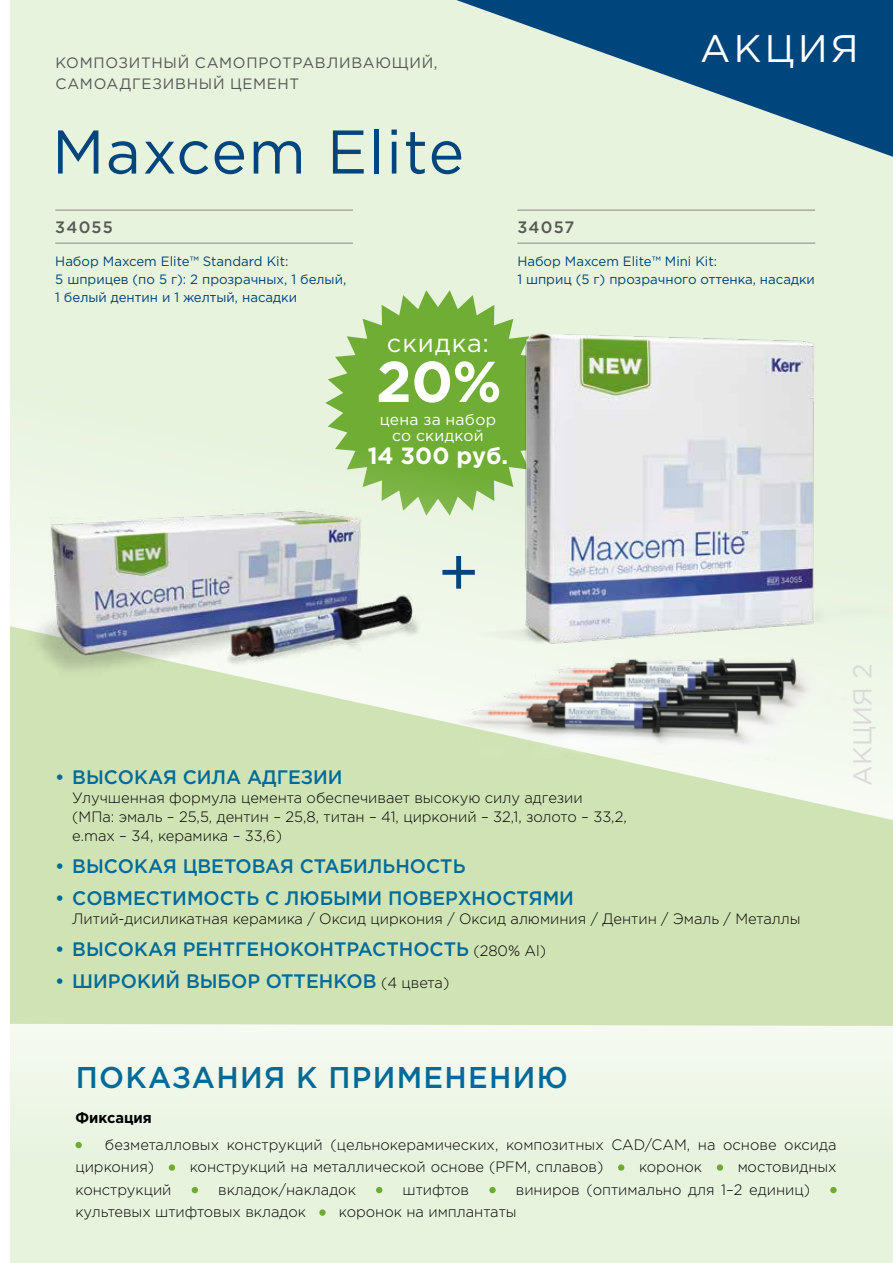
<style>
.page{position:relative;width:893px;height:1263px;background:#e7f3dd}
.page>*{position:absolute;margin:0;border:0;box-sizing:border-box;transform-origin:0 0}
.t1{font:67.5px "Gotham Pro";color:#00457c}
.t2{font:61.5px "Gotham Pro";letter-spacing:.025em;color:#00457c}
.t3{font:700 57.45px "Gotham Pro";color:#fff}
.t4{font:38.4px "Gotham Pro";letter-spacing:.09em;color:#fff}
.t5{font:500 30px "Gotham Pro";letter-spacing:.045em;color:#006b98}
.t6{font:25.8px "Gotham Pro";letter-spacing:.02em;color:#dadada}
.t7{font:25.5px "Gotham Pro";letter-spacing:.04em;color:#fff}
.t8{font:700 23.4px "Gotham Pro";color:#fff}
.t9{font:500 19.5px "Gotham Pro";color:#006b98}
.t10{font:500 16.5px "Gotham Pro";letter-spacing:.075em;color:#575756}
.t11{font:15.6px/16.5px "Gotham Pro";letter-spacing:.02em;color:#fff;text-align:center}
.t12{font:300 15px/19px "Gotham Pro";color:#000}
.t13{font:15px/21px "Gotham Pro";letter-spacing:.05em;color:#575756}
.t14{font:700 15px "Gotham Pro";color:#000}
.t15{font:13.5px/18px "Gotham Pro";color:#00457c}
.s1{font-weight:300;font-size:15px;color:#000}
</style>
<div class="page">
<svg style="left:456px;top:0;width:437px;height:157px"></svg>
<div style="left:0;top:1007px;width:893px;height:162px;background:#eff7e8"></div>
<svg style="left:325px;top:374px;width:128px;height:250px;fill:#6fad34"></svg>
<div style="left:10px;top:624px;width:883px;height:402px;background:#d0e3b5"></div>
<hr style="left:55px;top:210px;width:298px;height:1px;background:#878787">
<hr style="left:55px;top:243px;width:298px;height:1px;background:#878787">
<img style="left:453px;top:295px;width:439px;height:391px">
<img style="left:442px;top:642px;width:405px;height:136px">
<img style="left:10px;top:467px;width:413px;height:258px">
<hr style="left:517px;top:210px;width:298px;height:1px;background:#878787">
<hr style="left:517px;top:243px;width:298px;height:1px;background:#878787">
<div style="left:0;top:0;width:10px;height:1263px;background:#fff"></div>
<div style="left:75px;top:1142px;width:7px;height:6px;background:#6eab34;border-radius:50%"></div>
<div style="left:169px;top:1164px;width:6px;height:7px;background:#6eab34;border-radius:50%"></div>
<div style="left:618px;top:1164px;width:6px;height:7px;background:#6eab34;border-radius:50%"></div>
<div style="left:717px;top:1164px;width:6px;height:7px;background:#6eab34;border-radius:50%"></div>
<svg style="left:192px;top:1187px;width:6px;height:6px"></svg>
<svg style="left:376px;top:1187px;width:6px;height:6px"></svg>
<div style="left:489px;top:1187px;width:7px;height:6px;background:#6eab34;border-radius:50%"></div>
<div style="left:830px;top:1187px;width:7px;height:6px;background:#6eab34;border-radius:50%"></div>
<svg style="left:319px;top:1209px;width:7px;height:7px"></svg>
<p class="t13" style="left:55px;top:52px;width:384px">КОМПОЗИТНЫЙ САМОПРОТРАВЛИВАЮЩИЙ,<br>САМОАДГЕЗИВНЫЙ ЦЕМЕНТ</p>
<h2 class="t2" style="left:52px;top:118px;width:414px">Maxcem Elite</h2>
<h3 class="t4" style="left:700px;top:27px;width:160px">АКЦИЯ</h3>
<p class="t10" style="left:55px;top:218px;width:59px">34055</p>
<p class="t15" style="left:55px;top:252px;width:292px">Набор Maxcem Elite™ Standard Kit:<br>5 шприцев (по 5 г): 2 прозрачных, 1 белый,<br>1 белый дентин и 1 желтый, насадки</p>
<p class="t10" style="left:517px;top:218px;width:58px">34057</p>
<p class="t15" style="left:517px;top:252px;width:299px">Набор Maxcem Elite™ Mini Kit:<br>1 шприц (5 г) прозрачного оттенка, насадки</p>
<h3 class="t7" style="left:387px;top:329px;width:104px">скидка:</h3>
<h3 class="t3" style="left:376px;top:348px;width:127px">20%</h3>
<p class="t11" style="left:380px;top:411px;width:118px">цена за набор со скидкой</p>
<h3 class="t8" style="left:368px;top:442px;width:142px">14 300 руб.</h3>
<h1 class="t1" style="left:437px;top:535px;width:44px">+</h1>
<h3 class="t9" style="left:55px;top:766px;width:289px">• ВЫСОКАЯ СИЛА АДГЕЗИИ</h3>
<p class="t12" style="left:72px;top:789px;width:556px">Улучшенная формула цемента обеспечивает высокую силу адгезии (МПа: эмаль – 25,5, дентин – 25,8, титан – 41, цирконий – 32,1, золото – 33,2, e.max – 34, керамика – 33,6)</p>
<h3 class="t9" style="left:55px;top:855px;width:412px">• ВЫСОКАЯ ЦВЕТОВАЯ СТАБИЛЬНОСТЬ</h3>
<h3 class="t9" style="left:55px;top:887px;width:520px">• СОВМЕСТИМОСТЬ С ЛЮБЫМИ ПОВЕРХНОСТЯМИ</h3>
<p class="t12" style="left:72px;top:909px;width:730px">Литий-дисиликатная керамика / Оксид циркония / Оксид алюминия / Дентин / Эмаль / Металлы</p>
<h3 class="t9" style="left:55px;top:938px;width:492px">• ВЫСОКАЯ РЕНТГЕНОКОНТРАСТНОСТЬ <span class="s1">(280% Al)</span></h3>
<h3 class="t9" style="left:55px;top:970px;width:396px">• ШИРОКИЙ ВЫБОР ОТТЕНКОВ <span class="s1">(4 цвета)</span></h3>
<h3 class="t6" style="left:848px;top:786px;width:124px;rotate:-90deg">АКЦИЯ 2</h3>
<h3 class="t5" style="left:76px;top:1060px;width:494px">ПОКАЗАНИЯ К ПРИМЕНЕНИЮ</h3>
<p class="t14" style="left:75px;top:1109px;width:78px">Фиксация</p>
<p class="t12" style="left:75px;top:1133px;width:763px;line-height:22.5px;text-indent:29px">безметалловых конструкций (цельнокерамических, композитных CAD/CAM, на основе оксида циркония)</p>
<p class="t12" style="left:190px;top:1157px;width:415px">конструкций на металлической основе (PFM, сплавов)</p>
<p class="t12" style="left:639px;top:1157px;width:65px">коронок</p>
<p class="t12" style="left:738px;top:1157px;width:100px">мостовидных</p>
<p class="t12" style="left:75px;top:1180px;width:98px">конструкций</p>
<p class="t12" style="left:218px;top:1180px;width:139px">вкладок/накладок</p>
<p class="t12" style="left:402px;top:1180px;width:68px">штифтов</p>
<p class="t12" style="left:516px;top:1180px;width:296px">виниров (оптимально для 1–2 единиц)</p>
<p class="t12" style="left:75px;top:1202px;width:232px">культевых штифтовых вкладок</p>
<p class="t12" style="left:339px;top:1202px;width:179px">коронок на имплантаты</p>
</div>
